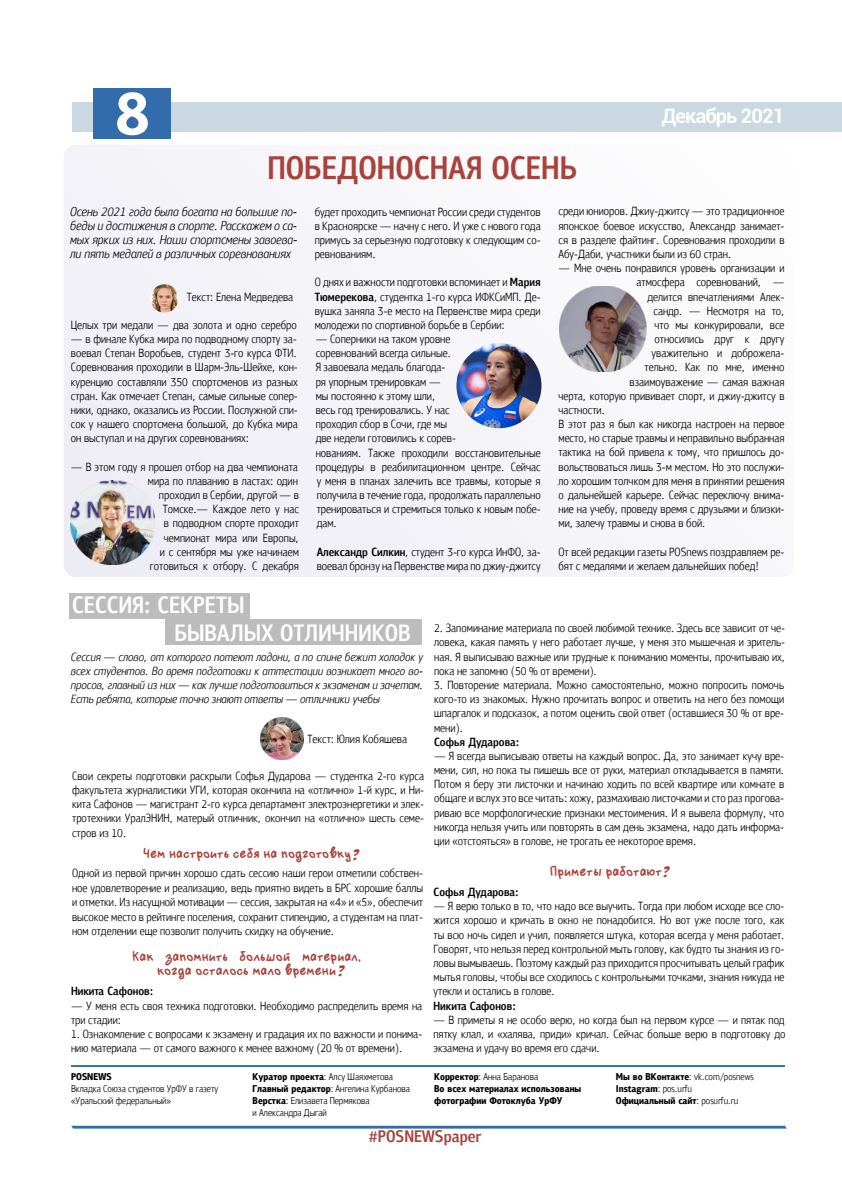
<style>
.page{position:relative;width:842px;height:1191px;background:#fff}
.page>*{position:absolute;margin:0;border:0;box-sizing:border-box;transform-origin:0 0}
.t1{font:700 20px "Roboto";letter-spacing:-.04em;color:#fff}
.t2{font:14.6px "AA Bada Boom BB";color:#a7423a;scale:.96 1}
.t3{font:14px/14.2px "Klyakson";color:#a7423b;text-align:center}
.t4{font:14px "Klyakson";color:#a8423a}
.t5{font:300 10px "PF Bulletin Sans Pro";color:#000}
.t6{font:700 10px "PF Bulletin Sans Pro";color:#000}
.s1{font-family:"AA Bada Boom BB";font-size:14.6px;color:#a7423a}
</style>
<div class="page">
<div style="left:69px;top:593px;width:180px;height:25px;background:#bdbcbc"></div>
<div style="left:166px;top:619px;width:256px;height:26px;background:#bdbcbc"></div>
<div style="left:64px;top:145px;width:730px;height:432px;background:#f5f5f9;border-radius:12px"></div>
<div style="left:72px;top:102px;width:770px;height:29px;background:#c9d8e1"></div>
<div style="left:94px;top:88px;width:77px;height:51px;background:#326caa"></div>
<hr style="left:71px;top:1065px;width:714px;height:2px;background:#2f76b8">
<img style="left:456px;top:343px;width:85px;height:85px;border-radius:43px">
<img style="left:150px;top:284px;width:29px;height:29px;border-radius:14px">
<img style="left:71px;top:480px;width:84px;height:84px">
<img style="left:560px;top:317px;width:86px;height:55px">
<img style="left:261px;top:717px;width:42px;height:43px">
<svg style="left:71px;top:1125px;width:716px;height:4px;background:#6d96c2"></svg>
<svg style="left:148px;top:480px;width:7px;height:35px"></svg>
<svg style="left:150px;top:521px;width:5px;height:43px"></svg>
<svg style="left:560px;top:286px;width:85px;height:31px"></svg>
<svg style="left:645px;top:337px;width:1px;height:35px"></svg>
<img style="left:458px;top:343px;width:82px;height:30px">
<h1 class="t1" style="left:662px;top:102px;width:124px">Декабрь 2021</h1>
<p class="t4" style="left:143px;top:844px;width:209px">Чем настроить себя на подготовку</p>
<p class="t2" style="left:353px;top:847px;width:8px">?</p>
<p class="t3" style="left:132px;top:950px;width:230px">Как запомнить большой материал, когда осталось мало времени<span class="s1">?</span></p>
<p class="t4" style="left:550px;top:863px;width:121px">Приметы работают<span class="s1">?</span></p>
<p class="t6" style="left:619px;top:1082px;width:14px">■▲▼</p>
<p class="t5" style="left:667px;top:1083px;width:27px">□▲◆ ◆</p>
<p class="t5" style="left:728px;top:1071px;width:27px">□▲■ ▲</p>
<p class="t5" style="left:706px;top:1095px;width:34px">□▲◆ ◆ ◆</p>
</div>
